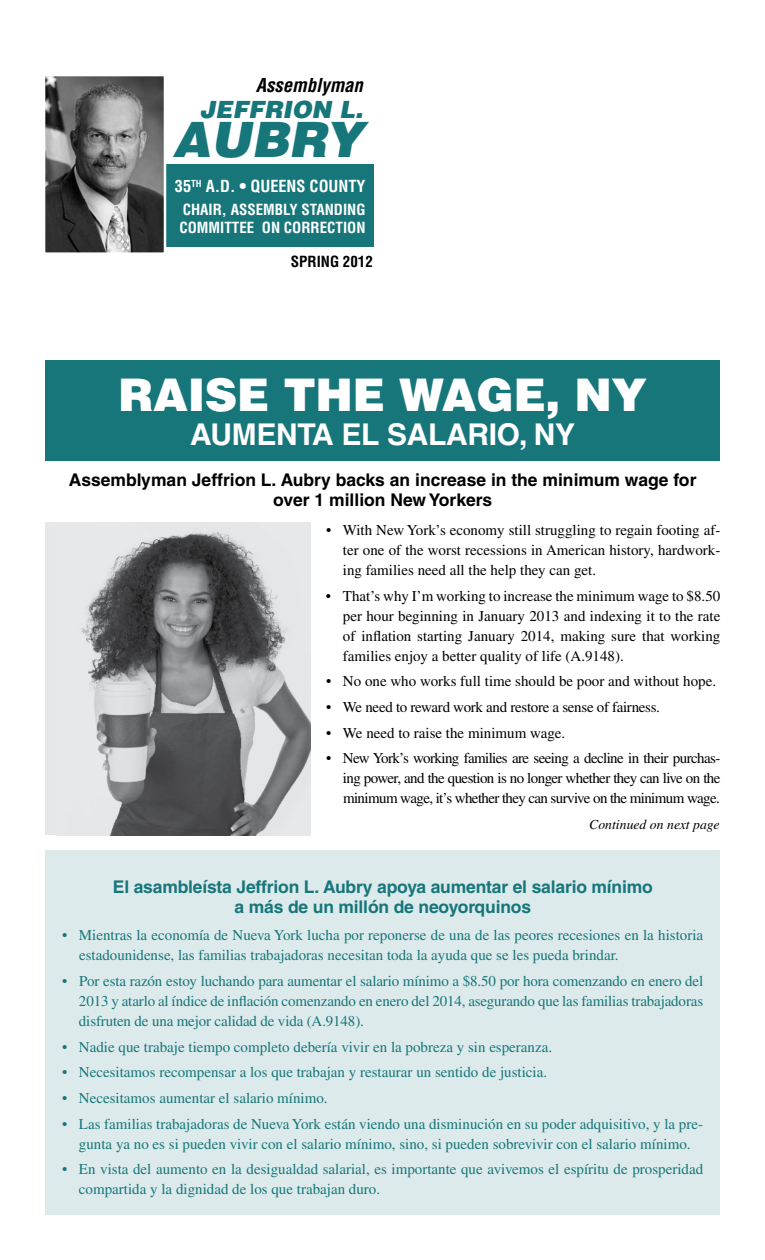
<style>
.page{position:relative;width:765px;height:1260px;background:#fff}
.page>*{position:absolute;margin:0;border:0;box-sizing:border-box;transform-origin:0 0}
.t1{font:italic 900 48.75px "Helvetica";color:#17767a}
.t2{font:900 45px "Helvetica";letter-spacing:-.01em;color:#fff}
.t3{font:700 30px "Helvetica Cyr";letter-spacing:-.01em;color:#fff}
.t4{font:italic 900 23.75px "Helvetica";color:#17767a}
.t5{font:italic 700 condensed 18.75px "Helvetica";color:#000}
.t6{font:700 17.5px/20px "Helvetica";letter-spacing:-.01em;color:#17767a;text-align:center}
.t7{font:700 17.5px/20px "Helvetica";color:#000;text-align:center}
.t8{font:700 condensed 16.25px "Helvetica";color:#fff}
.t9{font:15px/20px "Times";color:#17767a}
.t10{font:15px/20px "Times";color:#000;text-align:justify}
.t11{font:15px "Times";letter-spacing:-.02em;color:#000}
.t12{font:700 condensed 15px/17.5px "Helvetica";color:#fff}
.t13{font:700 condensed 15px "Helvetica";color:#000}
.t14{font:italic 13.75px "Times";color:#000}
</style>
<div class="page">
<div style="left:46px;top:851px;width:674px;height:364px;background:#dceaeb"></div>
<div style="left:45px;top:164px;width:329px;height:83px;background:#17767a"></div>
<img style="left:46px;top:77px;width:117px;height:175px">
<div style="left:43px;top:74px;width:123px;height:181px;border:2px solid #fff"></div>
<div style="left:45px;top:360px;width:675px;height:100px;background:#17767a"></div>
<div style="left:45px;top:522px;width:266px;height:313px;background:#e6e7e8"></div>
<img style="left:81px;top:532px;width:229px;height:303px">
<p class="t5" style="left:256px;top:73px;width:109px">Assemblyman</p>
<h3 class="t4" style="left:199px;top:94px;width:165px">JEFFRION L.</h3>
<h1 class="t1" style="left:173px;top:107px;width:192px">AUBRY</h1>
<p class="t8" style="left:175px;top:176px;width:192px">35<sup>TH</sup> A.D. • QUEENS COUNTY</p>
<p class="t12" style="left:179px;top:201px;width:188px">CHAIR, ASSEMBLY STANDING<br>COMMITTEE</p>
<p class="t12" style="left:262px;top:219px;width:95px">ON CORRECTION</p>
<p class="t13" style="left:291px;top:252px;width:84px">SPRING 2012</p>
<h2 class="t2" style="left:119px;top:366px;width:530px">RAISE THE WAGE, NY</h2>
<h3 class="t3" style="left:190px;top:417px;width:386px">AUMENTA EL SALARIO, NY</h3>
<p class="t7" style="left:69px;top:470px;width:629px">Assemblyman Jeffrion L. Aubry backs an increase in the minimum wage for over 1 million New Yorkers</p>
<p class="t10" style="left:343px;top:520px;width:379px;text-indent:-17px">• With New York’s economy still struggling to regain footing af&shy;ter one of the worst recessions in American history, hardwork&shy;ing families need all the help they can get.</p>
<p class="t10" style="left:343px;top:586px;width:379px;text-indent:-17px">• That’s why I’m working to increase the minimum wage to $8.50 per hour beginning in January 2013 and indexing it to the rate of inflation starting January 2014, making sure that working families enjoy a better quality of life (A.9148).</p>
<p class="t10" style="left:326px;top:671px;width:392px">• No one who works full time should be poor and without hope.</p>
<p class="t11" style="left:326px;top:699px;width:335px">• We need to reward work and restore a sense of fairness.</p>
<p class="t10" style="left:326px;top:723px;width:241px">• We need to raise the minimum wage.</p>
<p class="t10" style="left:343px;top:748px;width:379px;text-indent:-17px">• New York’s working families are seeing a decline in their purchas&shy;ing power, and the question is no longer whether they can live on the minimum wage, it’s whether they can survive on the minimum wage.</p>
<p class="t14" style="left:589px;top:817px;width:132px">Continued on next page</p>
<p class="t6" style="left:113px;top:876px;width:542px">El asambleísta Jeffrion L. Aubry apoya aumentar el salario mínimo a más de un millón de neoyorquinos</p>
<p class="t9" style="left:79px;top:925px;width:626px;text-indent:-17px">• Mientras la economía de Nueva York lucha por reponerse de una de las peores recesiones en la historia estadounidense, las familias trabajadoras necesitan toda la ayuda que se les pueda brindar.</p>
<p class="t9" style="left:79px;top:971px;width:626px;text-align:justify;text-indent:-17px">• Por esta razón estoy luchando para aumentar el salario mínimo a $8.50 por hora comenzando en enero del 2013 y atarlo al índice de inflación comenzando en enero del 2014, asegurando que las familias trabajadoras disfruten de una mejor calidad de vida (A.9148).</p>
<p class="t9" style="left:62px;top:1037px;width:492px">• Nadie que trabaje tiempo completo debería vivir en la pobreza y sin esperanza.</p>
<p class="t9" style="left:62px;top:1062px;width:487px">• Necesitamos recompensar a los que trabajan y restaurar un sentido de justicia.</p>
<p class="t9" style="left:62px;top:1088px;width:267px">• Necesitamos aumentar el salario mínimo.</p>
<p class="t9" style="left:62px;top:1113px;width:643px;text-align:center">• Las familias trabajadoras de Nueva York están viendo una disminución en su poder adquisitivo, y la pre&shy;gunta ya no es si pueden vivir con el salario mínimo, sino, si pueden sobrevivir con el salario mínimo.</p>
<p class="t9" style="left:79px;top:1159px;width:626px;text-indent:-17px">• En vista del aumento en la desigualdad salarial, es importante que avivemos el espíritu de prosperidad compartida y la dignidad de los que trabajan duro.</p>
</div>
